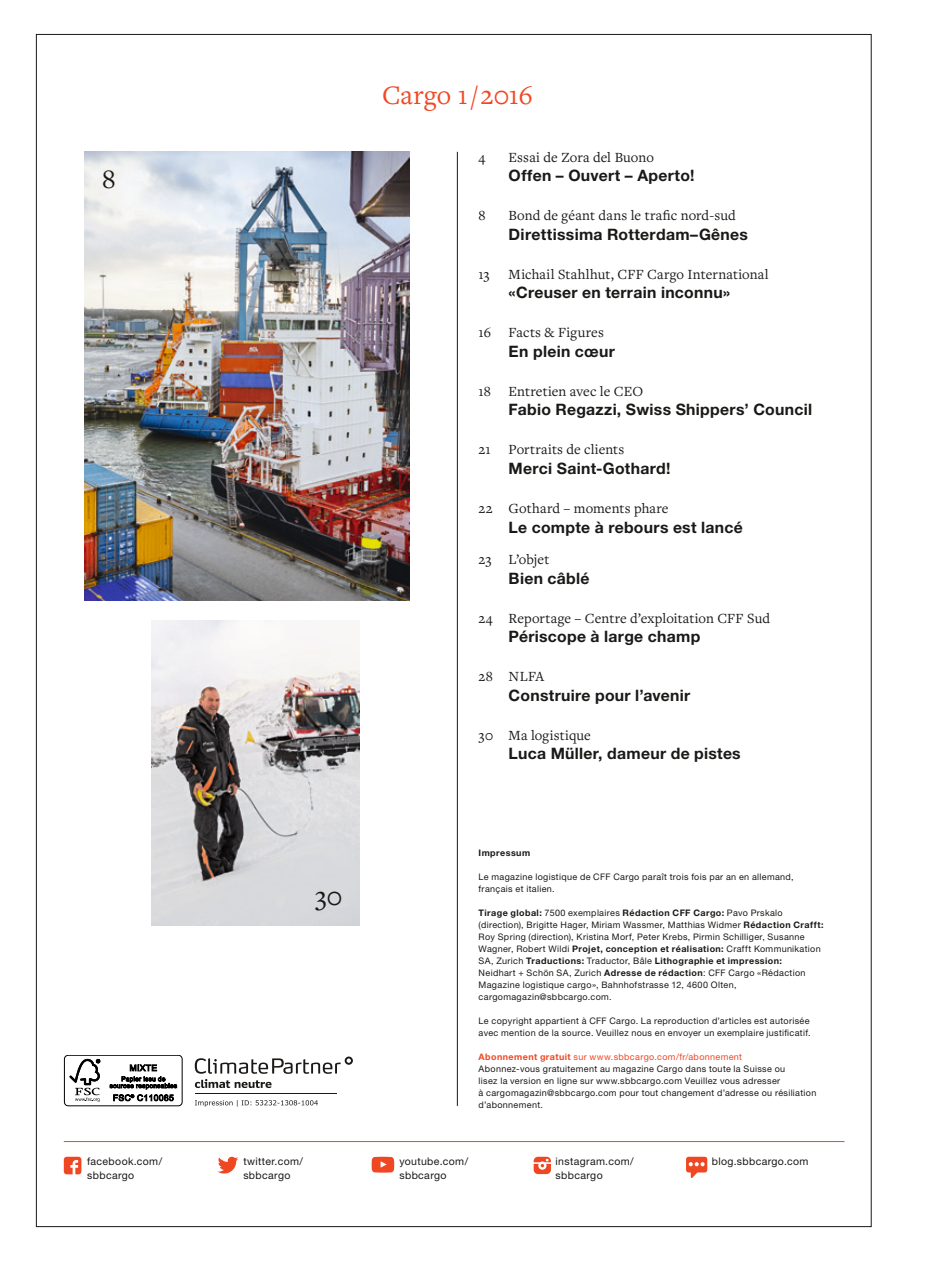
<style>
.page{position:relative;width:936px;height:1263px;background:#fff}
.page>*{position:absolute;margin:0;border:0;box-sizing:border-box;transform-origin:0 0}
.t1{font:27.75px "Freight Text Pro";color:#f04723}
.t2{font:27.75px "Freight Text Pro";color:#1b1917}
.t3{font:700 15.75px "Helvetica Neue LT Std";letter-spacing:.02em;color:#1b1917}
.t4{font:14.55px "Freight Text Pro";letter-spacing:.01em;color:#1b1917}
.t5{font:10.5px/13.5px "Helvetica Neue LT Std";letter-spacing:.035em;color:#1b1917}
.t6{font:9px/12px "Helvetica Neue LT Std";letter-spacing:.035em;color:#1b1917}
.t7{font:700 9px "Helvetica Neue LT Std";letter-spacing:.05em;color:#1b1917}
.s1{font-weight:700}
.s2{font-weight:700;color:#f04723}
.s3{color:#f04723}
</style>
<div class="page">
<img style="left:84px;top:152px;width:325px;height:448px">
<hr style="left:457px;top:152px;width:1px;height:954px;background:#1b1917">
<img style="left:152px;top:620px;width:207px;height:306px">
<hr style="left:64px;top:1141px;width:780px;height:1px;background:#f04723">
<svg style="left:218px;top:1156px;width:20px;height:17px"></svg>
<svg style="left:64px;top:1157px;width:17px;height:17px"></svg>
<svg style="left:533px;top:1157px;width:18px;height:17px"></svg>
<svg style="left:686px;top:1157px;width:21px;height:21px"></svg>
<svg style="left:371px;top:1157px;width:23px;height:15px"></svg>
<div style="left:64px;top:1055px;width:118px;height:51px;border:1px solid #000;border-radius:4px"></div>
<svg style="left:69px;top:1059px;width:31px;height:43px"></svg>
<svg style="left:110px;top:1064px;width:67px;height:37px"></svg>
<hr style="left:195px;top:1093px;width:142px;height:1px;background:#1b1917">
<svg style="left:195px;top:1056px;width:158px;height:32px"></svg>
<svg style="left:195px;top:1100px;width:123px;height:7px"></svg>
<h1 class="t2" style="left:102px;top:161px;width:15px">8</h1>
<h1 class="t2" style="left:315px;top:877px;width:29px">30</h1>
<h1 class="t1" style="left:382px;top:77px;width:152px">Cargo 1 / 2016</h1>
<h3 class="t4" style="left:478px;top:148px;width:8px">4</h3>
<h3 class="t4" style="left:508px;top:148px;width:147px">Essai de Zora del Buono</h3>
<h2 class="t3" style="left:508px;top:166px;width:187px">Offen – Ouvert – Aperto!</h2>
<h3 class="t4" style="left:478px;top:206px;width:9px">8</h3>
<h3 class="t4" style="left:508px;top:206px;width:228px">Bond de géant dans le trafic nord-sud</h3>
<h2 class="t3" style="left:508px;top:225px;width:241px">Direttissima Rotterdam–Gênes</h2>
<h3 class="t4" style="left:478px;top:265px;width:13px">13</h3>
<h3 class="t4" style="left:508px;top:265px;width:261px">Michail Stahlhut, CFF Cargo International</h3>
<h2 class="t3" style="left:508px;top:283px;width:223px">«Creuser en terrain inconnu»</h2>
<h3 class="t4" style="left:478px;top:323px;width:127px">16 Facts &amp; Figures</h3>
<h2 class="t3" style="left:508px;top:342px;width:108px">En plein cœur</h2>
<h3 class="t4" style="left:478px;top:382px;width:166px">18 Entretien avec le CEO</h3>
<h2 class="t3" style="left:508px;top:400px;width:305px">Fabio Regazzi, Swiss Shippers’ Council</h2>
<h3 class="t4" style="left:478px;top:440px;width:147px">21 Portraits de clients</h3>
<h2 class="t3" style="left:508px;top:459px;width:163px">Merci Saint-Gothard!</h2>
<h3 class="t4" style="left:478px;top:499px;width:191px">22 Gothard – moments phare</h3>
<h2 class="t3" style="left:508px;top:517px;width:236px">Le compte à rebours est lancé</h2>
<h3 class="t4" style="left:478px;top:550px;width:72px">23 L’objet</h3>
<h2 class="t3" style="left:508px;top:568px;width:82px">Bien câblé</h2>
<h3 class="t4" style="left:478px;top:608px;width:293px">24 Reportage – Centre d’exploitation CFF Sud</h3>
<h2 class="t3" style="left:508px;top:627px;width:193px">Périscope à large champ</h2>
<h3 class="t4" style="left:478px;top:667px;width:67px">28 NLFA</h3>
<h2 class="t3" style="left:508px;top:685px;width:183px">Construire pour l’avenir</h2>
<h3 class="t4" style="left:478px;top:725px;width:114px">30 Ma logistique</h3>
<h2 class="t3" style="left:508px;top:744px;width:233px">Luca Müller, dameur de pistes</h2>
<p class="t7" style="left:478px;top:847px;width:53px">Impressum</p>
<p class="t6" style="left:478px;top:870px;width:316px">Le magazine logistique de CFF Cargo paraît trois fois par an en allemand, français et italien.</p>
<p class="t6" style="left:478px;top:906px;width:346px"><span class="s1">Tirage global:</span> 7500 exemplaires <span class="s1">Rédaction CFF Cargo:</span> Pavo Prskalo (direction), Brigitte Hager, Miriam Wassmer, Matthias Widmer <span class="s1">Rédaction Crafft:<br></span>Roy Spring (direction), Kristina Morf, Peter Krebs, Pirmin Schilliger, Susanne Wagner, Robert Wildi <span class="s1">Projet, conception et réalisation:</span> Crafft Kommunikation SA, Zurich <span class="s1">Traductions:</span> Traductor, Bâle <span class="s1">Lithographie et impression:<br></span>Neidhart + Schön SA, Zurich <span class="s1">Adresse de rédaction</span>: CFF Cargo «Rédaction Magazine logistique cargo», Bahnhofstrasse 12, 4600 Olten, cargomagazin@sbbcargo.com.</p>
<p class="t6" style="left:478px;top:1014px;width:333px">Le copyright appartient à CFF Cargo. La reproduction d’articles est autorisée avec mention de la source. Veuillez nous en envoyer un exemplaire justificatif.</p>
<p class="t6" style="left:478px;top:1050px;width:339px"><span class="s2">Abonnement gratuit</span> <span class="s3">sur www.sbbcargo.com/fr/abonnement<br></span>Abonnez-vous gratuitement au magazine Cargo dans toute la Suisse ou<br>lisez la version en ligne sur www.sbbcargo.com Veuillez vous adresser<br>à cargomagazin@sbbcargo.com pour tout changement d’adresse ou résiliation d’abonnement.</p>
<p class="t5" style="left:87px;top:1155px;width:77px">facebook.com/ sbbcargo</p>
<p class="t5" style="left:243px;top:1155px;width:61px">twitter.com/ sbbcargo</p>
<p class="t5" style="left:399px;top:1155px;width:70px">youtube.com/ sbbcargo</p>
<p class="t5" style="left:555px;top:1155px;width:80px">instagram.com/ sbbcargo</p>
<p class="t5" style="left:711px;top:1155px;width:98px">blog.sbbcargo.com</p>
</div>
